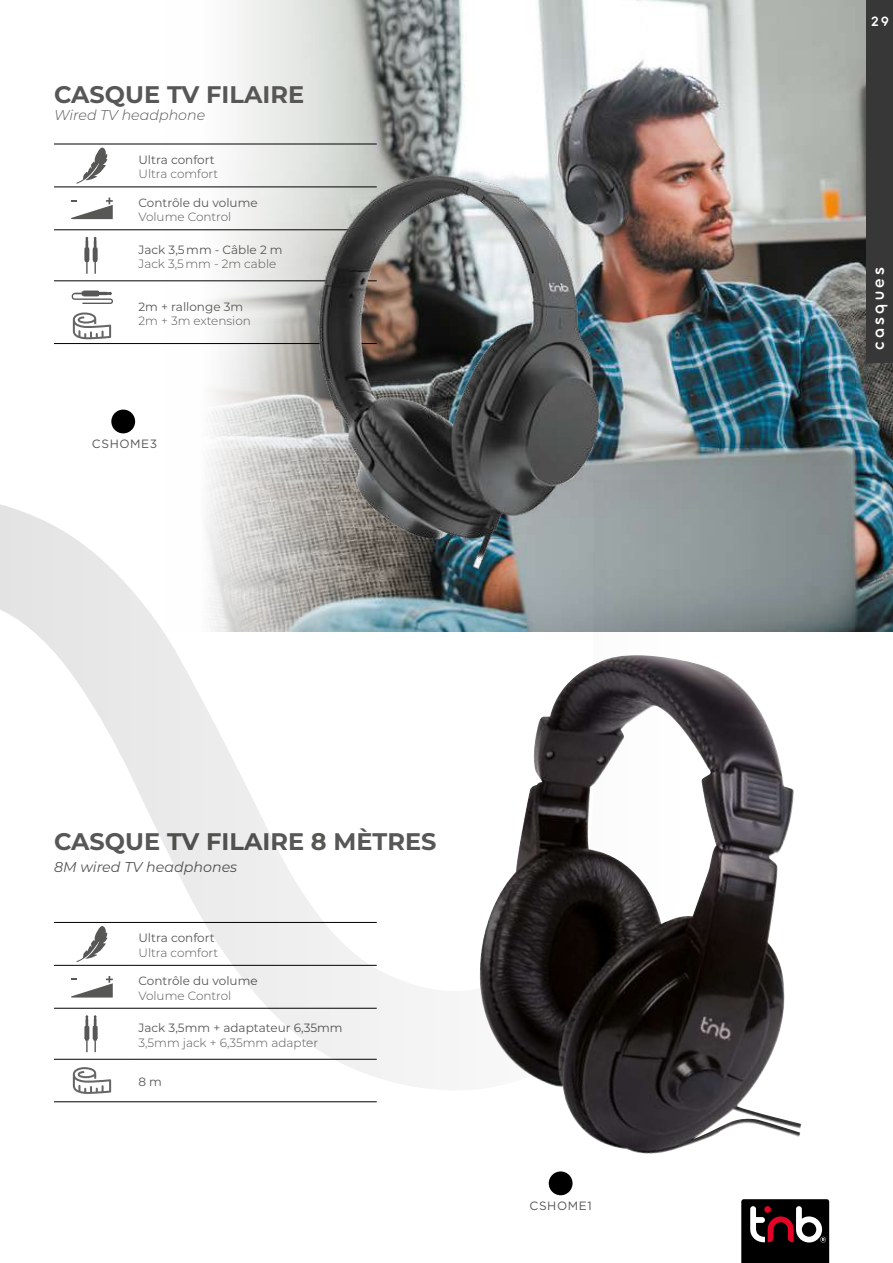
<style>
.page{position:relative;width:893px;height:1263px;background:#fff}
.page>*{position:absolute;margin:0;border:0;box-sizing:border-box;transform-origin:0 0}
.t1{font:700 24px "Montserrat";color:#575756}
.t2{font:600 18px "Modulus Pro";letter-spacing:.195em;color:#fff}
.t3{font:italic 14.25px "Montserrat";color:#575756}
.t4{font:italic 300 14.25px "Montserrat";color:#575756}
.t5{font:700 13.5px "Modulus Pro";color:#fff}
.t6{font:12px "Montserrat";color:#575756}
.t7{font:300 12px "Montserrat";color:#575756}
.t8{font:12px "Gotham";letter-spacing:.05em;color:#575756}
</style>
<div class="page">
<hr style="left:54px;top:1101px;width:76px;height:1px;background:#000">
<hr style="left:130px;top:1101px;width:247px;height:1px;background:#000">
<svg style="left:77px;top:1092px;width:34px;height:2px"></svg>
<img style="left:563px;top:663px;width:238px;height:491px">
<img style="left:164px;top:0;width:729px;height:631px">
<hr style="left:54px;top:144px;width:76px;height:1px;background:#000">
<hr style="left:130px;top:144px;width:247px;height:1px;background:#000">
<hr style="left:54px;top:187px;width:76px;height:1px;background:#000">
<hr style="left:130px;top:187px;width:247px;height:1px;background:#000">
<hr style="left:54px;top:230px;width:76px;height:1px;background:#000">
<hr style="left:130px;top:230px;width:247px;height:1px;background:#000">
<hr style="left:54px;top:281px;width:76px;height:1px;background:#000">
<hr style="left:130px;top:281px;width:247px;height:1px;background:#000">
<hr style="left:54px;top:343px;width:76px;height:1px;background:#000">
<hr style="left:130px;top:343px;width:247px;height:1px;background:#000">
<svg style="left:76px;top:147px;width:32px;height:37px"></svg>
<svg style="left:71px;top:198px;width:42px;height:21px"></svg>
<svg style="left:84px;top:237px;width:14px;height:37px"></svg>
<svg style="left:72px;top:290px;width:41px;height:14px"></svg>
<svg style="left:73px;top:312px;width:38px;height:27px"></svg>
<img style="left:255px;top:161px;width:412px;height:319px">
<div style="left:111px;top:410px;width:24px;height:23px;background:#000;border-radius:50%"></div>
<div style="left:549px;top:1171px;width:24px;height:24px;background:#000;border-radius:50%"></div>
<div style="left:866px;top:0;width:27px;height:363px;background:#373737"></div>
<svg style="left:0;top:480px;width:693px;height:612px"></svg>
<svg style="left:741px;top:1199px;width:88px;height:64px;background:#322326"></svg>
<h1 class="t1" style="left:54px;top:77px;width:252px">CASQUE TV FILAIRE</h1>
<p class="t4" style="left:54px;top:106px;width:153px">Wired TV headphone</p>
<p class="t6" style="left:138px;top:152px;width:78px">Ultra confort</p>
<p class="t7" style="left:138px;top:166px;width:81px">Ultra comfort</p>
<p class="t6" style="left:138px;top:194px;width:121px">Contrôle du volume</p>
<p class="t7" style="left:138px;top:209px;width:94px">Volume Control</p>
<p class="t6" style="left:138px;top:241px;width:146px">Jack 3,5 mm - Câble 2 m</p>
<p class="t7" style="left:138px;top:256px;width:139px">Jack 3,5 mm - 2m cable</p>
<p class="t6" style="left:138px;top:298px;width:106px">2m + rallonge 3m</p>
<p class="t7" style="left:138px;top:313px;width:114px">2m + 3m extension</p>
<p class="t8" style="left:92px;top:436px;width:67px">CSHOME3</p>
<h1 class="t1" style="left:54px;top:824px;width:384px">CASQUE TV FILAIRE 8 MÈTRES</h1>
<p class="t3" style="left:54px;top:857px;width:185px">8M wired TV headphones</p>
<p class="t6" style="left:138px;top:930px;width:78px">Ultra confort</p>
<p class="t7" style="left:138px;top:944px;width:81px">Ultra comfort</p>
<p class="t6" style="left:138px;top:973px;width:121px">Contrôle du volume</p>
<p class="t7" style="left:138px;top:987px;width:94px">Volume Control</p>
<p class="t6" style="left:138px;top:1020px;width:206px">Jack 3,5mm + adaptateur 6,35mm</p>
<p class="t7" style="left:138px;top:1034px;width:181px">3,5mm jack + 6,35mm adapter</p>
<p class="t6" style="left:138px;top:1074px;width:25px">8 m</p>
<p class="t8" style="left:529px;top:1198px;width:64px">CSHOME1</p>
<p class="t5" style="left:871px;top:13px;width:19px">29</p>
<h2 class="t2" style="left:867px;top:350px;width:85px;rotate:-90deg">casques</h2>
</div>
